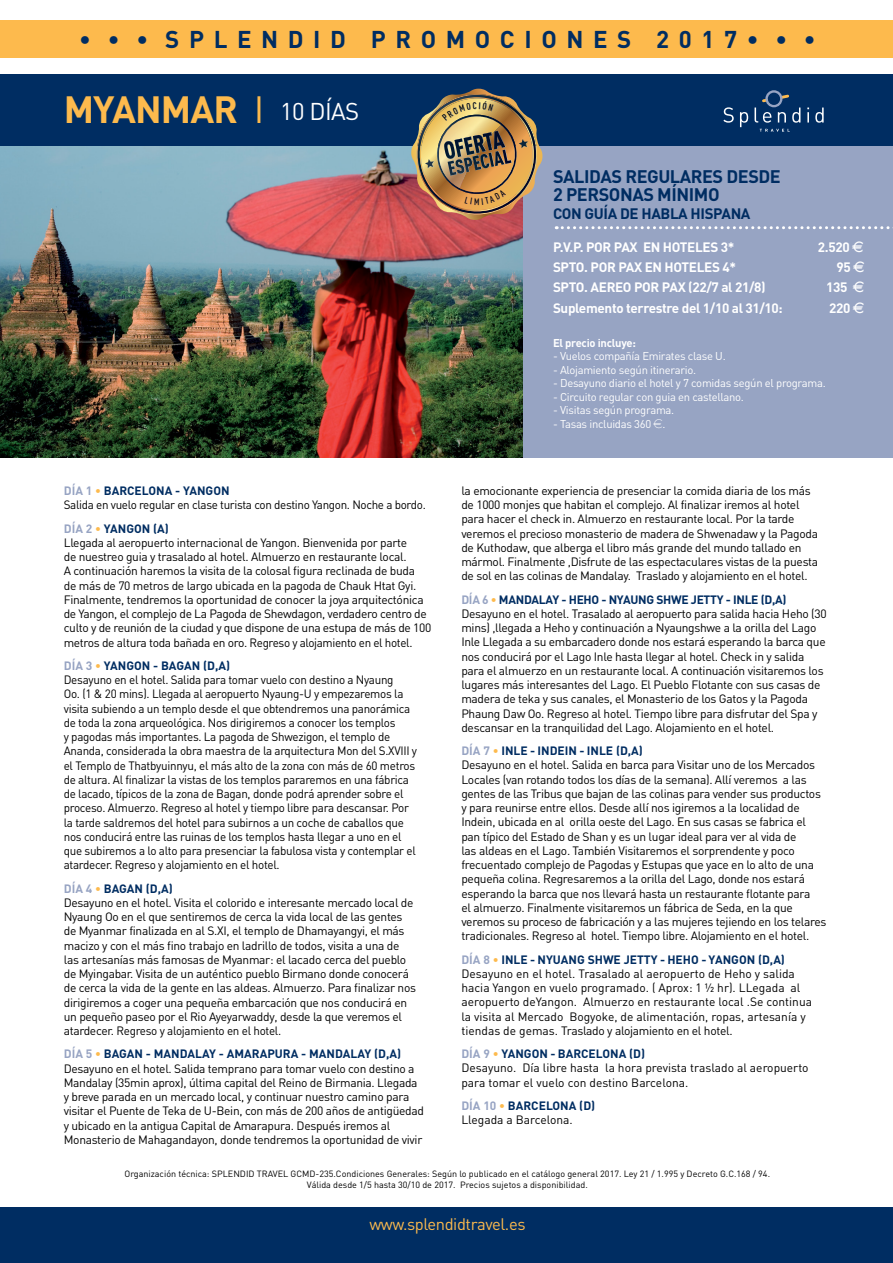
<style>
.page{position:relative;width:893px;height:1263px;background:#fff}
.page>*{position:absolute;margin:0;border:0;box-sizing:border-box;transform-origin:0 0}
.t1{font:700 37.5px "DIN";letter-spacing:-.025em;color:#fdba4d}
.t2{font:700 24px "DIN";letter-spacing:.4em;color:#002d62}
.t3{font:700 18px/18px "DIN";letter-spacing:-.025em;color:#002d62}
.t4{font:16.5px "DIN";letter-spacing:-.025em;color:#fdba4d}
.t5{font:700 15px "DIN";letter-spacing:-.025em;color:#002d62}
.t6{font:700 13.5px "DIN";letter-spacing:-.025em;color:#fff}
.t7{font:12px/14.2px "DIN";letter-spacing:-.025em;color:#000}
.t8{font:12px/14.2px "DIN";color:#000}
.t9{font:11.25px "DIN";letter-spacing:-.025em;color:#fff}
.t10{font:700 11.25px "DIN";letter-spacing:-.025em;color:#fff}
.t11{font:9px/10.8px "DIN";color:#000;text-align:center}
.s1{font-weight:400}
.s2{font-weight:400;font-size:24px;color:#fff}
.s3{font-weight:700;color:#97a4c3}
.s4{font-weight:700;color:#fdba4d}
.s5{font-weight:700;color:#002d62}
.s6{font-family:"Eurofont";font-weight:400}
.s7{font-family:"Eurofont"}
</style>
<div class="page">
<img style="left:0;top:146px;width:523px;height:312px">
<div style="left:523px;top:145px;width:370px;height:313px;background:#97a4c3"></div>
<div style="left:0;top:74px;width:893px;height:72px;background:#002d62"></div>
<div style="left:0;top:20px;width:893px;height:37px;background:#fdba4d"></div>
<svg style="left:723px;top:107px;width:11px;height:16px"></svg>
<svg style="left:740px;top:112px;width:8px;height:15px"></svg>
<svg style="left:807px;top:108px;width:2px;height:15px"></svg>
<svg style="left:815px;top:108px;width:9px;height:15px"></svg>
<svg style="left:760px;top:129px;width:30px;height:3px"></svg>
<svg style="left:754px;top:90px;width:46px;height:33px"></svg>
<div style="left:0;top:1208px;width:893px;height:55px;background:#002d62"></div>
<svg style="left:556px;top:226px;width:337px;height:3px"></svg>
<img style="left:411px;top:89px;width:132px;height:131px">
<h2 class="t2" style="left:79px;top:24px;width:738px">• • • SPLENDID PROMOCIONES 2017• • •</h2>
<h1 class="t1" style="left:64px;top:85px;width:297px">MYANMAR <span class="s1">I</span> <span class="s2">10 DÍAS</span></h1>
<p class="t7" style="left:64px;top:483px;width:363px"><span class="s3">DÍA 1</span> <span class="s4">•</span> <span class="s5">BARCELONA - YANGON<br></span>Salida en vuelo regular en clase turista con destino Yangon. Noche a bordo.</p>
<p class="t7" style="left:64px;top:521px;width:369px"><span class="s3">DÍA 2</span> <span class="s4">•</span> <span class="s5">YANGON (A)<br></span>Llegada al aeropuerto internacional de Yangon. Bienvenida por parte<br>de nuestreo guia y trasalado al hotel. Almuerzo en restaurante local.<br>A continuación haremos la visita de la colosal figura reclinada de buda<br>de más de 70 metros de largo ubicada en la pagoda de Chauk Htat Gyi.<br>Finalmente, tendremos la oportunidad de conocer la joya arquitectónica de Yangon, el complejo de La Pagoda de Shewdagon, verdadero centro de culto y de reunión de la ciudad y que dispone de una estupa de más de 100 metros de altura toda bañada en oro. Regreso y alojamiento en el hotel.</p>
<p class="t7" style="left:64px;top:658px;width:355px"><span class="s3">DÍA 3</span> <span class="s4">•</span> <span class="s5">YANGON - BAGAN (D,A)<br></span>Desayuno en el hotel. Salida para tomar vuelo con destino a Nyaung<br>Oo. (1 &amp; 20 mins). Llegada al aeropuerto Nyaung-U y empezaremos la visita subiendo a un templo desde el que obtendremos una panorámica de toda la zona arqueológica. Nos dirigiremos a conocer los templos<br>y pagodas más importantes. La pagoda de Shwezigon, el templo de Ananda, considerada la obra maestra de la arquitectura Mon del S.XVIII y el Templo de Thatbyuinnyu, el más alto de la zona con más de 60 metros de altura. Al finalizar la vistas de los templos pararemos en una fábrica de lacado, típicos de la zona de Bagan, donde podrá aprender sobre el proceso. Almuerzo. Regreso al hotel y tiempo libre para descansar. Por la tarde saldremos del hotel para subirnos a un coche de caballos que nos conducirá entre las ruinas de los templos hasta llegar a uno en el que subiremos a lo alto para presenciar la fabulosa vista y contemplar el atardecer. Regreso y alojamiento en el hotel.</p>
<p class="t7" style="left:64px;top:881px;width:354px"><span class="s3">DÍA 4</span> <span class="s4">•</span> <span class="s5">BAGAN (D,A)<br></span>Desayuno en el hotel. Visita el colorido e interesante mercado local de Nyaung Oo en el que sentiremos de cerca la vida local de las gentes de Myanmar finalizada en al S.XI, el templo de Dhamayangyi, el más macizo y con el más fino trabajo en ladrillo de todos, visita a una de las artesanías más famosas de Myanmar: el lacado cerca del pueblo de Myingabar. Visita de un auténtico pueblo Birmano donde conocerá de cerca la vida de la gente en las aldeas. Almuerzo. Para finalizar nos dirigiremos a coger una pequeña embarcación que nos conducirá en un pequeño paseo por el Rio Ayeyarwaddy, desde la que veremos el atardecer. Regreso y alojamiento en el hotel.</p>
<p class="t7" style="left:64px;top:1047px;width:362px"><span class="s3">DÍA 5</span> <span class="s4">•</span> <span class="s5">BAGAN - MANDALAY - AMARAPURA - MANDALAY (D,A)<br></span>Desayuno en el hotel. Salida temprano para tomar vuelo con destino a Mandalay (35min aprox), última capital del Reino de Birmania. Llegada y breve parada en un mercado local, y continuar nuestro camino para visitar el Puente de Teka de U-Bein, con más de 200 años de antigüedad y ubicado en la antigua Capital de Amarapura. Después iremos al Monasterio de Mahagandayon, donde tendremos la oportunidad de vivir</p>
<h3 class="t3" style="left:553px;top:166px;width:229px">SALIDAS REGULARES DESDE<br>2 PERSONAS MÍNIMO</h3>
<p class="t5" style="left:553px;top:204px;width:199px">CON GUÍA DE HABLA HISPANA</p>
<p class="t6" style="left:553px;top:238px;width:183px">P.V.P. POR PAX EN HOTELES 3*</p>
<p class="t6" style="left:818px;top:238px;width:48px">2.520 <span class="s6">E</span></p>
<p class="t6" style="left:553px;top:258px;width:185px">SPTO. POR PAX EN HOTELES 4*</p>
<p class="t6" style="left:836px;top:258px;width:30px">95 <span class="s6">E</span></p>
<p class="t6" style="left:553px;top:279px;width:214px">SPTO. AEREO POR PAX (22/7 al 21/8)</p>
<p class="t6" style="left:826px;top:279px;width:40px">135 <span class="s6">E</span></p>
<p class="t6" style="left:553px;top:299px;width:231px">Suplemento terrestre del 1/10 al 31/10:</p>
<p class="t6" style="left:829px;top:299px;width:37px">220 <span class="s6">E</span></p>
<p class="t10" style="left:553px;top:335px;width:84px">El precio incluye:</p>
<p class="t9" style="left:553px;top:349px;width:174px">- Vuelos compañía Emirates clase U.</p>
<p class="t9" style="left:553px;top:363px;width:145px">- Alojamiento según itinerario.</p>
<p class="t9" style="left:553px;top:376px;width:274px">- Desayuno diario el hotel y 7 comidas según el programa.</p>
<p class="t9" style="left:553px;top:390px;width:192px">- Circuito regular con guia en castellano.</p>
<p class="t9" style="left:553px;top:403px;width:123px">- Visitas según programa.</p>
<p class="t9" style="left:553px;top:417px;width:114px">- Tasas incluidas 360 <span class="s7">f</span>.</p>
<p class="t7" style="left:461px;top:483px;width:358px">la emocionante experiencia de presenciar la comida diaria de los más de 1000 monjes que habitan el complejo. Al finalizar iremos al hotel para hacer el check in. Almuerzo en restaurante local. Por la tarde veremos el precioso monasterio de madera de Shwenadaw y la Pagoda de Kuthodaw, que alberga el libro más grande del mundo tallado en mármol. Finalmente ,Disfrute de las espectaculares vistas de la puesta de sol en las colinas de Mandalay. Traslado y alojamiento en el hotel.</p>
<p class="t7" style="left:461px;top:592px;width:367px"><span class="s3">DÍA 6</span> <span class="s4">•</span> <span class="s5">MANDALAY - HEHO - NYAUNG SHWE JETTY - INLE (D,A)<br></span>Desayuno en el hotel. Trasalado al aeropuerto para salida hacia Heho (30 mins) ,llegada a Heho y continuación a Nyaungshwe a la orilla del Lago Inle Llegada a su embarcadero donde nos estará esperando la barca que nos conducirá por el Lago Inle hasta llegar al hotel. Check in y salida para el almuerzo en un restaurante local. A continuación visitaremos los lugares más interesantes del Lago. El Pueblo Flotante con sus casas de madera de teka y sus canales, el Monasterio de los Gatos y la Pagoda Phaung Daw Oo. Regreso al hotel. Tiempo libre para disfrutar del Spa y descansar en la tranquilidad del Lago. Alojamiento en el hotel.</p>
<p class="t7" style="left:461px;top:743px;width:367px"><span class="s3">DÍA 7</span> <span class="s4">•</span> <span class="s5">INLE - INDEIN - INLE (D,A)<br></span>Desayuno en el hotel. Salida en barca para Visitar uno de los Mercados Locales (van rotando todos los días de la semana). Allí veremos a las gentes de las Tribus que bajan de las colinas para vender sus productos y para reunirse entre ellos. Desde allí nos igiremos a la localidad de Indein, ubicada en al orilla oeste del Lago. En sus casas se fabrica el pan típico del Estado de Shan y es un lugar ideal para ver al vida de<br>las aldeas en el Lago. También Visitaremos el sorprendente y poco frecuentado complejo de Pagodas y Estupas que yace en lo alto de una pequeña colina. Regresaremos a la orilla del Lago, donde nos estará esperando la barca que nos llevará hasta un restaurante flotante para<br>el almuerzo. Finalmente visitaremos un fábrica de Seda, en la que veremos su proceso de fabricación y a las mujeres tejiendo en los telares tradicionales. Regreso al hotel. Tiempo libre. Alojamiento en el hotel.</p>
<p class="t8" style="left:461px;top:952px;width:352px"><span class="s3">DÍA 8</span> <span class="s4">•</span> <span class="s5">INLE - NYUANG SHWE JETTY - HEHO - YANGON (D,A)<br></span>Desayuno en el hotel. Trasalado al aeropuerto de Heho y salida hacia Yangon en vuelo programado. ( Aprox: 1 ½ hr). LLegada al aeropuerto deYangon. Almuerzo en restaurante local .Se continua la visita al Mercado Bogyoke, de alimentación, ropas, artesanía y tiendas de gemas. Traslado y alojamiento en el hotel.</p>
<p class="t8" style="left:461px;top:1046px;width:349px"><span class="s3">DÍA 9</span> <span class="s4">•</span> <span class="s5">YANGON - BARCELONA (D)<br></span>Desayuno. Día libre hasta la hora prevista traslado al aeropuerto para tomar el vuelo con destino Barcelona.</p>
<p class="t8" style="left:461px;top:1098px;width:135px"><span class="s3">DÍA 10</span> <span class="s4">•</span> <span class="s5">BARCELONA (D)<br></span>Llegada a Barcelona.</p>
<p class="t11" style="left:124px;top:1168px;width:647px">Organización técnica: SPLENDID TRAVEL GCMD-235.Condiciones Generales: Según lo publicado en el catálogo general 2017. Ley 21 / 1.995 y Decreto G.C.168 / 94.<br>Válida desde 1/5 hasta 30/10 de 2017. Precios sujetos a disponibilidad.</p>
<h3 class="t4" style="left:369px;top:1214px;width:158px">www.splendidtravel.es</h3>
</div>
